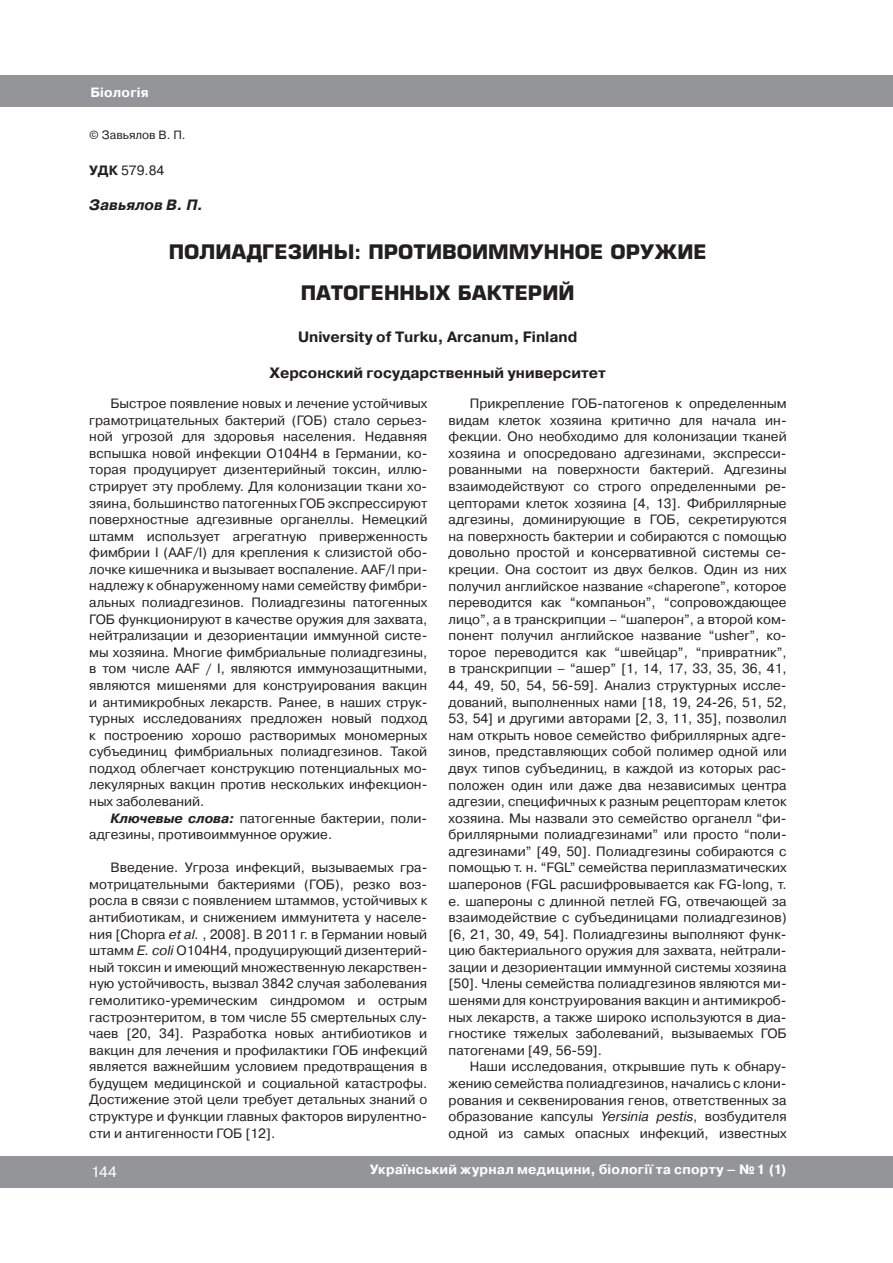
<style>
.page{position:relative;width:893px;height:1263px;background:#fff}
.page>*{position:absolute;margin:0;border:0;box-sizing:border-box;transform-origin:0 0}
.t1{font:700 19.5px "Europe";color:#231f20}
.t2{font:700 15px "Pragmatica C";color:#231f20}
.t3{font:italic 700 15px "Pragmatica C";color:#231f20}
.t4{font:15px "Pragmatica C";color:#fff}
.t5{font:13.5px/16.6px "Pragmatica C";color:#231f20;text-align:justify}
.t6{font:700 13.5px "Pragmatica C";letter-spacing:.015em;color:#fff}
.t7{font:700 13.5px "Pragmatica C";color:#231f20}
.t8{font:12px "Pragmatica C";color:#231f20}
.s1{font-weight:700;font-style:italic}
.s2{font-style:italic}
</style>
<div class="page">
<div style="left:0;top:1156px;width:893px;height:31px;background:#939598"></div>
<div style="left:0;top:76px;width:893px;height:31px;background:#939598"></div>
<p class="t6" style="left:90px;top:85px;width:60px">Біологія</p>
<p class="t8" style="left:89px;top:128px;width:98px">© Завьялов В. П.</p>
<p class="t7" style="left:89px;top:163px;width:11px">УДК</p>
<p class="t5" style="left:121px;top:162px;width:45px">579.84</p>
<p class="t3" style="left:89px;top:196px;width:115px">Завьялов В. П.</p>
<h1 class="t1" style="left:169px;top:240px;width:16px">ПОЛИАДГЕ</h1>
<h1 class="t1" style="left:288px;top:240px;width:96px">ЗИНЫ: ПРОТИ</h1>
<h1 class="t1" style="left:442px;top:240px;width:103px">ВОИММУННОЕ</h1>
<h1 class="t1" style="left:610px;top:240px;width:16px">ОРУ</h1>
<h1 class="t1" style="left:655px;top:240px;width:38px">ЖИЕ</h1>
<h1 class="t1" style="left:301px;top:281px;width:15px">ПАТОГЕНН</h1>
<h1 class="t1" style="left:415px;top:281px;width:73px">ЫХ БАКТЕРИ</h1>
<h1 class="t1" style="left:558px;top:281px;width:18px">Й</h1>
<p class="t2" style="left:298px;top:329px;width:281px">University of Turku, Arcanum, Finland</p>
<p class="t2" style="left:269px;top:365px;width:338px">Херсонский государственный университет</p>
<p class="t5" style="left:89px;top:395px;width:340px;text-indent:21px">Быстрое появление новых и лечение устойчивых грамотрицательных бактерий (ГОБ) стало серьез&shy;ной угрозой для здоровья населения. Недавняя вспышка новой инфекции O104H4 в Германии, ко&shy;торая продуцирует дизентерийный токсин, иллю&shy;стрирует эту проблему. Для колонизации ткани хо&shy;зяина, большинство патогенных ГОБ экспрессируют поверхностные адгезивные органеллы. Немецкий штамм использует агрегатную приверженность фимбрии I (AAF/I) для крепления к слизистой обо&shy;лочке кишечника и вызывает воспаление. AAF/I при&shy;надлежу к обнаруженному нами семейству фимбри&shy;альных полиадгезинов. Полиадгезины патогенных ГОБ функционируют в качестве оружия для захвата, нейтрализации и дезориентации иммунной систе&shy;мы хозяина. Многие фимбриальные полиадгезины, в том числе AAF / I, являются иммунозащитными, являются мишенями для конструирования вакцин и антимикробных лекарств. Ранее, в наших струк&shy;турных исследованиях предложен новый подход к построению хорошо растворимых мономерных субъединиц фимбриальных полиадгезинов. Такой подход облегчает конструкцию потенциальных мо&shy;лекулярных вакцин против нескольких инфекцион&shy;ных заболеваний.</p>
<p class="t5" style="left:89px;top:810px;width:340px;text-indent:21px"><span class="s1">Ключевые слова:</span> патогенные бактерии, поли&shy;адгезины, противоиммунное оружие.</p>
<p class="t5" style="left:89px;top:859px;width:340px;text-indent:21px">Введение. Угроза инфекций, вызываемых гра&shy;мотрицательными бактериями (ГОБ), резко воз&shy;росла в связи с появлением штаммов, устойчивых к антибиотикам, и снижением иммунитета у населе&shy;ния [Chopra <span class="s2">et al.</span> , 2008]. В 2011 г. в Германии новый штамм <span class="s2">E. coli</span> O104H4, продуцирующий дизентерий&shy;ный токсин и имеющий множественную лекарствен&shy;ную устойчивость, вызвал 3842 случая заболевания гемолитико-уремическим синдромом и острым гастроэнтеритом, в том числе 55 смертельных слу&shy;чаев [20, 34]. Разработка новых антибиотиков и вакцин для лечения и профилактики ГОБ инфекций является важнейшим условием предотвращения в будущем медицинской и социальной катастрофы.<br>Достижение этой цели требует детальных знаний о структуре и функции главных факторов вирулентно&shy;сти и антигенности ГОБ [12].</p>
<p class="t5" style="left:449px;top:395px;width:340px;text-indent:21px">Прикрепление ГОБ-патогенов к определенным видам клеток хозяина критично для начала ин&shy;фекции. Оно необходимо для колонизации тканей хозяина и опосредовано адгезинами, экспресси&shy;рованными на поверхности бактерий. Адгезины взаимодействуют со строго определенными ре&shy;цепторами клеток хозяина [4, 13]. Фибриллярные адгезины, доминирующие в ГОБ, секретируются на поверхность бактерии и собираются с помощью довольно простой и консервативной системы се&shy;креции. Она состоит из двух белков. Один из них получил английское название «chaperone”, которое переводится как “компаньон”, “сопровождающее лицо”, а в транскрипции – “шаперон”, а второй ком&shy;понент получил английское название “usher”, ко&shy;торое переводится как “швейцар”, “привратник”, в транскрипции – “ашер” [1, 14, 17, 33, 35, 36, 41, 44, 49, 50, 54, 56-59]. Анализ структурных иссле&shy;дований, выполненных нами [18, 19, 24-26, 51, 52, 53, 54] и другими авторами [2, 3, 11, 35], позволил нам открыть новое семейство фибриллярных адге&shy;зинов, представляющих собой полимер одной или двух типов субъединиц, в каждой из которых рас&shy;положен один или даже два независимых центра адгезии, специфичных к разным рецепторам клеток хозяина. Мы назвали это семейство органелл “фи&shy;бриллярными полиадгезинами” или просто “поли&shy;адгезинами” [49, 50]. Полиадгезины собираются с помощью т. н. “FGL” семейства периплазматических шаперонов (FGL расшифровывается как FG-long, т. е. шапероны с длинной петлей FG, отвечающей за взаимодействие с субъединицами полиадгезинов) [6, 21, 30, 49, 54]. Полиадгезины выполняют функ&shy;цию бактериального оружия для захвата, нейтрали&shy;зации и дезориентации иммунной системы хозяина [50]. Члены семейства полиадгезинов являются ми&shy;шенями для конструирования вакцин и антимикроб&shy;ных лекарств, а также широко используются в диа&shy;гностике тяжелых заболеваний, вызываемых ГОБ патогенами [49, 56-59].</p>
<p class="t5" style="left:449px;top:1058px;width:340px;text-indent:21px">Наши исследования, открывшие путь к обнару&shy;жению семейства полиадгезинов, начались с клони&shy;рования и секвенирования генов, ответственных за образование капсулы <span class="s2">Yersinia pestis</span>, возбудителя одной из самых опасных инфекций, известных</p>
<p class="t4" style="left:91px;top:1163px;width:27px">144</p>
<p class="t6" style="left:370px;top:1162px;width:418px">Український журнал медицини, біології та спорту – №1 (1)</p>
</div>
